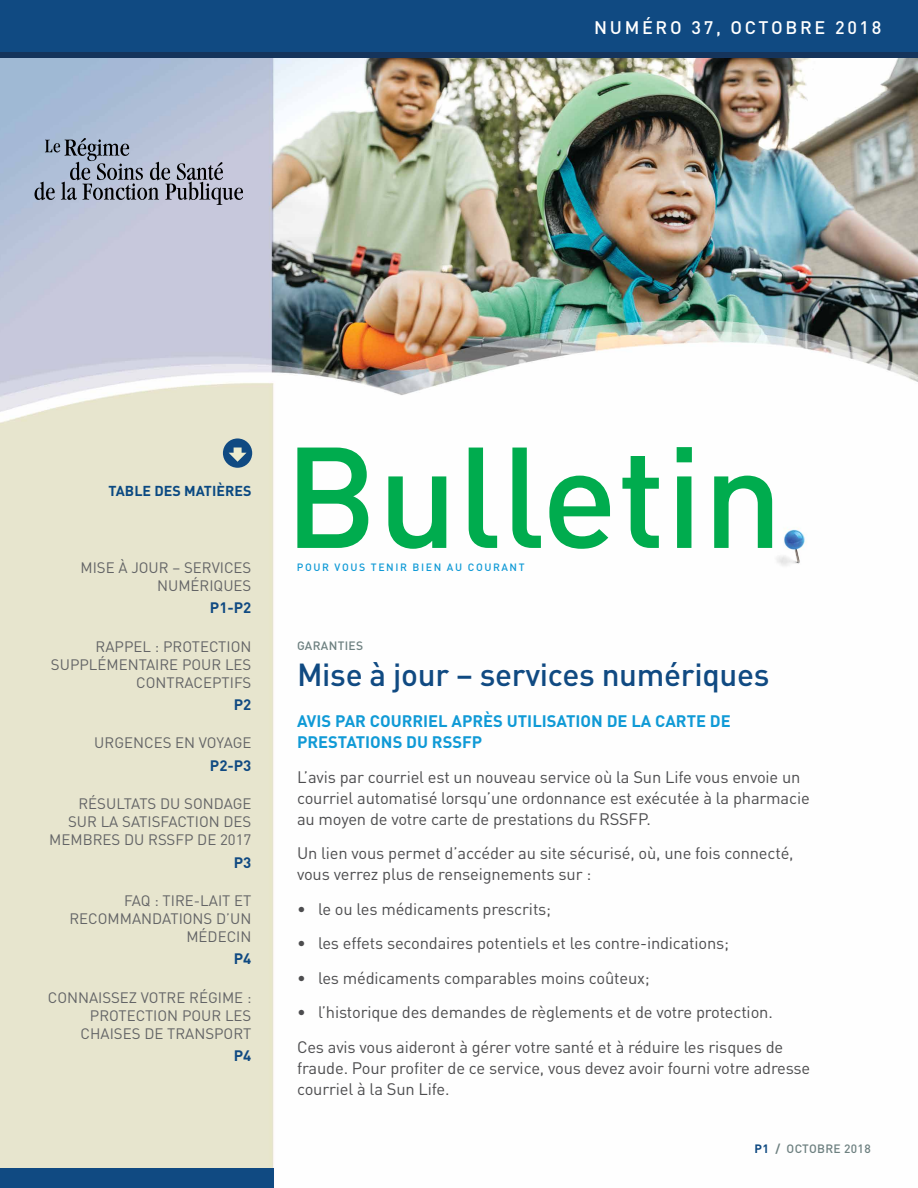
<style>
.page{position:relative;width:918px;height:1188px;background:#fff}
.page>*{position:absolute;margin:0;border:0;box-sizing:border-box;transform-origin:0 0}
.t1{font:500 31.5px "DIN";letter-spacing:-.01em;color:#104a82}
.t2{font:500 18px "DIN";letter-spacing:.15em;color:#fff}
.t3{font:16.5px/21px "DIN";letter-spacing:-.01em;color:#4d4d4f}
.t4{font:700 16.5px/21px "DIN";color:#109ad6}
.t5{font:15px/18px "DIN";letter-spacing:.125em;color:#636466}
.t6{font:15px/18px "DIN";letter-spacing:.19em;color:#636466;text-align:right}
.t7{font:15px/18px "DIN";color:#636466;text-align:right}
.t8{font:15px/18px "DIN";letter-spacing:.1em;color:#636466;text-align:right}
.t9{font:700 15px "DIN";color:#104a82}
.t10{font:700 14.25px "DIN";color:#0a4982}
.t11{font:500 12px "DIN";letter-spacing:.025em;color:#6d8080}
.t12{font:500 10.5px "DIN";letter-spacing:.15em;color:#109ad6}
.s1{font-weight:700;color:#104a82}
.s2{font-weight:700}
</style>
<div class="page">
<img style="left:0;top:58px;width:918px;height:1110px">
<div style="left:0;top:0;width:918px;height:55px;background:#104a82"></div>
<div style="left:0;top:52px;width:918px;height:6px;background:#15345b"></div>
<div style="left:0;top:1168px;width:274px;height:20px;background:#104a82"></div>
<svg style="left:35px;top:138px;width:208px;height:67px;background:#9da5b7"></svg>
<div style="left:223px;top:438px;width:29px;height:30px;background:#104a82;border-radius:50%"></div>
<svg style="left:229px;top:447px;width:18px;height:15px"></svg>
<img style="left:774px;top:522px;width:38px;height:49px">
<svg style="left:297px;top:447px;width:475px;height:102px"></svg>
<p class="t2" style="left:594px;top:16px;width:289px">N UM ÉRO 37, OCTOBRE 2018</p>
<p class="t10" style="left:109px;top:482px;width:144px">TABLE DES MATIÈRES</p>
<p class="t8" style="left:80px;top:558px;width:171px">Mise à jour – services num ériques</p>
<p class="t9" style="left:210px;top:598px;width:43px">P1-P2</p>
<p class="t5" style="left:96px;top:637px;width:157px">Rappel : protection</p>
<p class="t5" style="left:51px;top:655px;width:11px">suppl</p>
<p class="t5" style="left:136px;top:655px;width:115px;text-indent:-39px">ém entaire pour les contraceptifs</p>
<p class="t9" style="left:234px;top:695px;width:19px">P2</p>
<p class="t5" style="left:94px;top:734px;width:159px">Urgences en voyage</p>
<p class="t9" style="left:210px;top:756px;width:43px">P2-P3</p>
<p class="t5" style="left:78px;top:794px;width:174px">Résultats du sondage</p>
<p class="t5" style="left:68px;top:812px;width:11px">sur</p>
<p class="t7" style="left:49px;top:812px;width:204px">la satisfaction des<br>m em bres du RSSFP de 2017</p>
<p class="t9" style="left:234px;top:852px;width:19px">P3</p>
<p class="t6" style="left:69px;top:891px;width:183px">FAQ : tire-lait et recommandations d’u n m édecin</p>
<p class="t9" style="left:234px;top:949px;width:19px">P4</p>
<p class="t5" style="left:48px;top:988px;width:205px;text-align:right">Connaissez votre Régim e : protection pour les chaises de transport</p>
<p class="t9" style="left:234px;top:1046px;width:19px">P4</p>
<p class="t12" style="left:297px;top:560px;width:229px">POUR VOUS TENIR BIEN AU COURANT</p>
<p class="t11" style="left:297px;top:638px;width:68px">GARANTIES</p>
<h1 class="t1" style="left:297px;top:655px;width:474px">MISE À JOUR – SERVICES NUMÉRIQUES</h1>
<p class="t4" style="left:297px;top:710px;width:435px">AVIS PAR COURRIEL APRÈS UTILISATION DE LA CARTE DE<br>PRESTATIONS DU RSS</p>
<p class="t4" style="left:462px;top:731px;width:20px">FP</p>
<p class="t3" style="left:297px;top:766px;width:514px">L’avis par courriel est un nouveau service où la Sun Life vous envoie un courriel automatisé lorsqu’une ordonnance est exécutée à la pharmacie au moyen de votre carte de prestations du RSSFP.</p>
<p class="t3" style="left:297px;top:843px;width:498px">Un lien vous permet d’accéder au site sécurisé, où, une fois connecté, vous verrez plus de renseignements sur :</p>
<p class="t3" style="left:297px;top:898px;width:256px">• le ou les médicaments prescrits;</p>
<p class="t3" style="left:297px;top:933px;width:434px">• les effets secondaires potentiels et les contre-indications;</p>
<p class="t3" style="left:297px;top:967px;width:354px">• les médicaments comparables moins coûteux;</p>
<p class="t3" style="left:297px;top:995px;width:488px;line-height:34.5px">• l’historique des demandes de règlements et de votre protection.<br>Ces avis vous aideront à gérer votre santé et à réduire les risques de</p>
<p class="t3" style="left:297px;top:1057px;width:515px">fraude. Pour profiter de ce service, vous devez avoir fourni votre adresse courriel à la Sun Life.</p>
<p class="t11" style="left:755px;top:1141px;width:118px"><span class="s1">P1</span> <span class="s2">/</span> OCTOBRE 2018</p>
</div>
